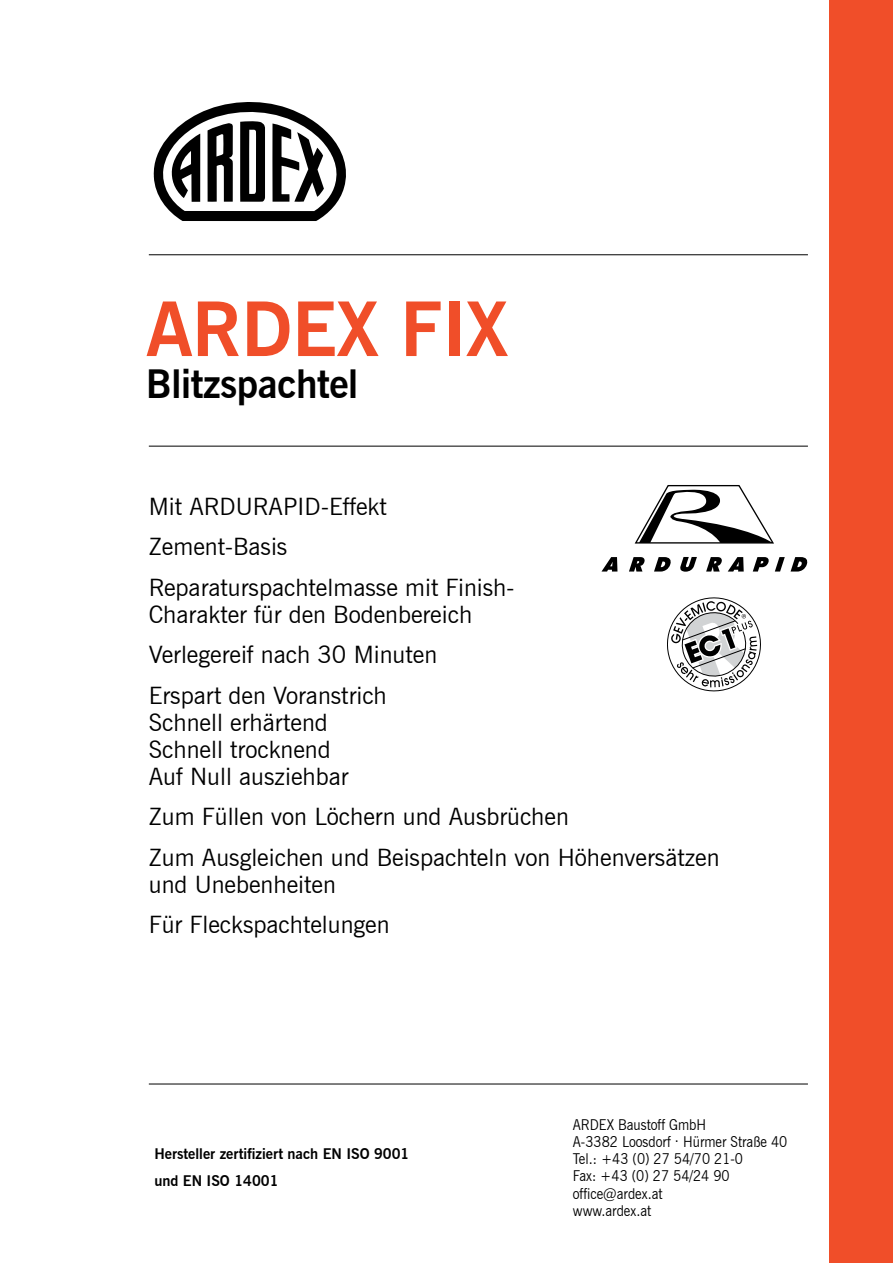
<style>
.page{position:relative;width:893px;height:1263px;background:#fff}
.page>*{position:absolute;margin:0;border:0;box-sizing:border-box;transform-origin:0 0}
.t1{font:700 75px "News Gothic BT";letter-spacing:-.01em;color:#f04e29}
.t2{font:700 39px "News Gothic BT";letter-spacing:-.01em;color:#000}
.t3{font:24px/40.5px "News Gothic BT";color:#000}
.t4{font:15px/17.2px "News Gothic BT";color:#000;scale:.9 1}
.t5{font:700 14.7px/26.8px "News Gothic BT";color:#000}
</style>
<div class="page">
<hr style="left:149px;top:254px;width:659px;height:1px;background:#000">
<hr style="left:149px;top:446px;width:659px;height:1px;background:#000">
<hr style="left:149px;top:1084px;width:659px;height:1px;background:#000">
<div style="left:829px;top:0;width:64px;height:1263px;background:#f04e29"></div>
<svg style="left:153px;top:102px;width:193px;height:119px"></svg>
<svg style="left:706px;top:557px;width:16px;height:14px"></svg>
<svg style="left:728px;top:557px;width:16px;height:14px"></svg>
<svg style="left:753px;top:557px;width:16px;height:14px"></svg>
<svg style="left:775px;top:557px;width:32px;height:14px"></svg>
<svg style="left:629px;top:557px;width:16px;height:14px"></svg>
<svg style="left:680px;top:557px;width:17px;height:15px"></svg>
<svg style="left:602px;top:557px;width:15px;height:14px"></svg>
<svg style="left:654px;top:557px;width:17px;height:14px"></svg>
<svg style="left:634px;top:485px;width:140px;height:59px"></svg>
<svg style="left:667px;top:598px;width:94px;height:93px"></svg>
<h1 class="t1" style="left:146px;top:284px;width:363px">ARDEX FIX</h1>
<h2 class="t2" style="left:146px;top:360px;width:214px">Blitzspachtel</h2>
<p class="t3" style="left:149px;top:486px;width:367px">Mit ARDURAPID-Effekt<br>Zement-Basis<br>Reparaturspachtelmasse mit Finish-</p>
<p class="t3" style="left:149px;top:594px;width:325px">Charakter für den Bodenbereich<br>Verlegereif nach 30 Minuten<br>Erspart den Voranstrich</p>
<p class="t3" style="left:149px;top:709px;width:201px;line-height:27px">Schnell erhärtend<br>Schnell trocknend<br>Auf Null ausziehbar</p>
<p class="t3" style="left:149px;top:796px;width:572px">Zum Füllen von Löchern und Ausbrüchen<br>Zum Ausgleichen und Beispachteln von Höhenversätzen</p>
<p class="t3" style="left:149px;top:864px;width:242px">und Unebenheiten<br>Für Fleckspachtelungen</p>
<p class="t5" style="left:154px;top:1140px;width:257px">Hersteller zertifiziert nach EN ISO 9001 und EN ISO 14001</p>
<p class="t4" style="left:573px;top:1115px;width:240px">ARDEX Baustoff GmbH<br>A-3382 Loosdorf . Hürmer Straße 40<br>Tel.: +43 (0) 27 54/70 21-0<br>Fax: +43 (0) 27 54/24 90 office@ardex.at<br>www.ardex.at</p>
</div>
